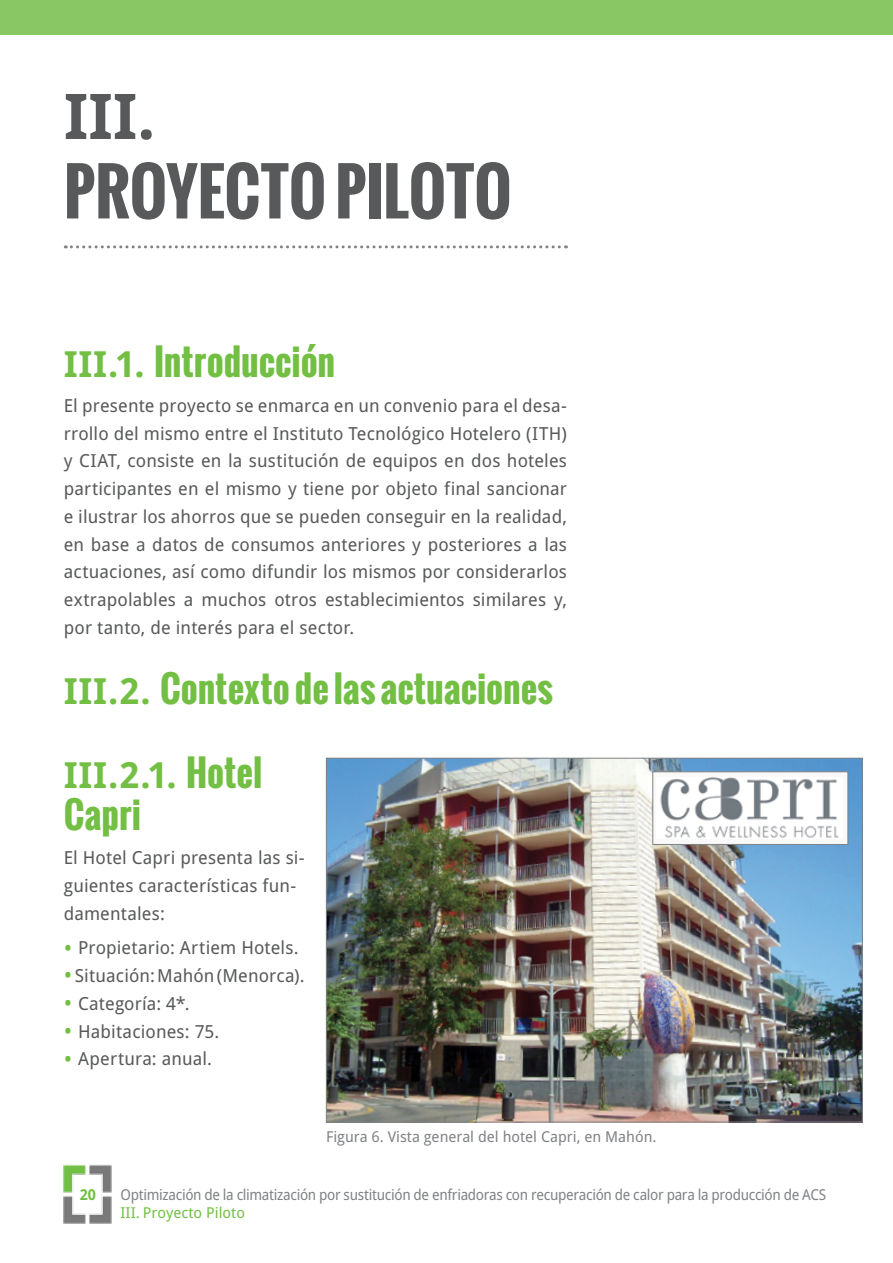
<style>
.page{position:relative;width:893px;height:1263px;background:#fff}
.page>*{position:absolute;margin:0;border:0;box-sizing:border-box;transform-origin:0 0}
.t1{font:700 63px "Oswald";color:#58595b}
.t2{font:700 63px "Droid Sans";color:#58595b}
.t3{font:700 36px "Oswald";letter-spacing:-.005em;color:#72bf44}
.t4{font:700 36px "Droid Sans";color:#72bf44}
.t5{font:18px/27.8px "Droid Sans";letter-spacing:.005em;color:#58595b;text-align:justify}
.t6{font:15px "Droid Sans";letter-spacing:-.02em;color:#808285;scale:.95 1}
.t7{font:15px "Droid Sans";color:#808285}
.t8{font:15px "Droid Sans";color:#72bf44}
.t9{font:700 15px "Droid Sans";color:#72bf44}
.s1{font-family:"Droid Sans"}
.s2{font-family:"Oswald"}
.s3{font-size:22.5px;color:#72bf44}
</style>
<div class="page">
<div style="left:0;top:0;width:893px;height:35px;background:#89c765"></div>
<img style="left:64px;top:1164px;width:48px;height:60px">
<svg style="left:65px;top:245px;width:501px;height:3px"></svg>
<img style="left:328px;top:760px;width:533px;height:360px">
<div style="left:652px;top:771px;width:196px;height:74px;background:#faf9f9;border:1px solid #808285"></div>
<img style="left:660px;top:777px;width:179px;height:61px">
<h1 class="t2" style="left:64px;top:80px;width:93px">III.</h1>
<h1 class="t1" style="left:64px;top:144px;width:442px">Proyecto Piloto</h1>
<h2 class="t3" style="left:64px;top:335px;width:273px"><span class="s1">III.1.</span> Introducción</h2>
<p class="t5" style="left:64px;top:392px;width:505px">El presente proyecto se enmarca en un convenio para el desa&shy;rrollo del mismo entre el Instituto Tecnológico Hotelero (ITH) y CIAT, consiste en la sustitución de equipos en dos hoteles participantes en el mismo y tiene por objeto final sancionar e ilustrar los ahorros que se pueden conseguir en la realidad, en base a datos de consumos anteriores y posteriores a las actuaciones, así como difundir los mismos por considerarlos extrapolables a muchos otros establecimientos similares y, por tanto, de interés para el sector.</p>
<h2 class="t3" style="left:64px;top:661px;width:491px"><span class="s1">III.2.</span> Contexto de las actuaciones</h2>
<h2 class="t4" style="left:64px;top:754px;width:200px">III.2.1. <span class="s2">Hotel</span></h2>
<h2 class="t3" style="left:64px;top:787px;width:79px">Capri</h2>
<p class="t5" style="left:64px;top:844px;width:242px;text-align:left">El Hotel Capri presenta las si&shy;guientes características fun&shy;damentales:</p>
<p class="t5" style="left:64px;top:934px;width:236px"><span class="s3">•</span> Propietario: Artiem Hotels.</p>
<p class="t5" style="left:64px;top:962px;width:242px"><span class="s3">•</span> Situación: Mahón (Menorca).</p>
<p class="t5" style="left:64px;top:990px;width:127px"><span class="s3">•</span> Categoría: 4*.</p>
<p class="t5" style="left:64px;top:1017px;width:157px"><span class="s3">•</span> Habitaciones: 75.</p>
<p class="t5" style="left:64px;top:1045px;width:150px"><span class="s3">•</span> Apertura: anual.</p>
<p class="t7" style="left:326px;top:1128px;width:332px">Figura 6. Vista general del hotel Capri, en Mahón.</p>
<p class="t9" style="left:80px;top:1186px;width:17px">20</p>
<p class="t6" style="left:121px;top:1186px;width:744px">Optimización de la climatización por sustitución de enfriadoras con recuperación de calor para la producción de ACS</p>
<p class="t8" style="left:121px;top:1204px;width:126px">III. Proyecto Piloto</p>
</div>
